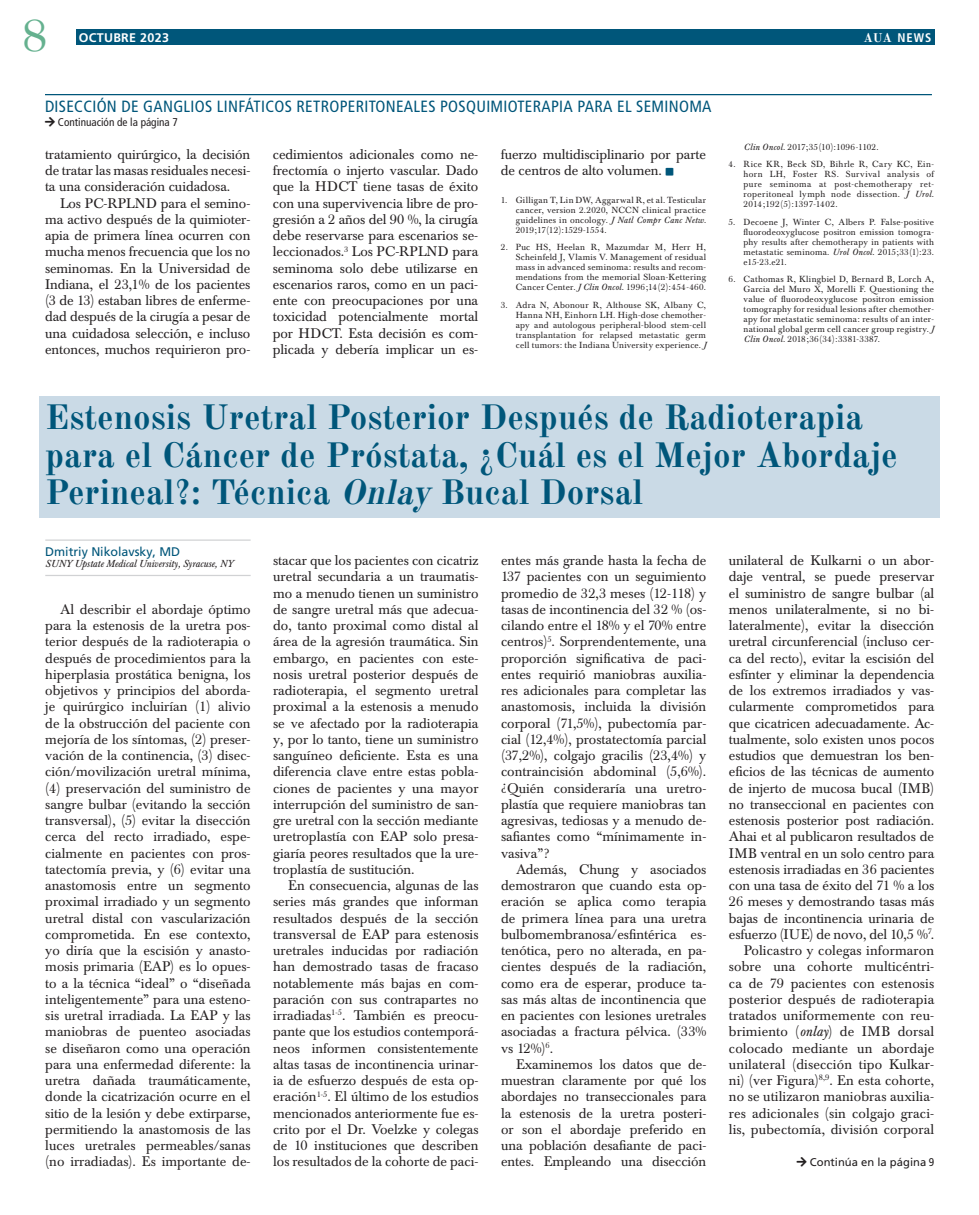
<style>
.page{position:relative;width:979px;height:1215px;background:#fff}
.page>*{position:absolute;margin:0;border:0;box-sizing:border-box;transform-origin:0 0}
.t1{font:45px "Old Standard TT";color:#65b18f}
.Headline_Blue_Backgr{font:700 35px/37.5px "Old Standard TT";color:#00567a}
.Continuation{font:condensed 16.25px "Frutiger LT Pro";letter-spacing:.02em;color:#00567a}
.Paragraph{font:13.75px/16.2px "Baskerville BE";color:#231f20;text-align:justify}
.NAme{font:12.5px "Frutiger LT Pro";letter-spacing:-.005em;color:#00567a}
.t2{font:700 12.5px "Frutiger LT Pro";letter-spacing:.025em;color:#fff}
.t3{font:700 condensed 12.5px "Frutiger LT Pro";color:#fff}
.t4{font:condensed 11.25px "Frutiger LT Pro";color:#231f20}
.Continued_on{font:11.25px "Frutiger LT Pro";color:#231f20}
.Affiliation{font:italic 10px "Baskerville BE";letter-spacing:-.005em;color:#231f20}
.t5{font:8.75px/10px "Baskerville BE";letter-spacing:.03em;color:#231f20;text-align:justify}
.t6{font:8.75px "Baskerville BE";letter-spacing:-.01em;color:#231f20}
.s1{font-family:"Old Standard TT";font-stretch:normal}
.s2{font-style:italic}
.s3{font-stretch:condensed}
</style>
<div class="page">
<div style="left:76px;top:29px;width:858px;height:16px;background:#00567a"></div>
<hr style="left:45px;top:94px;width:887px;height:1px;background:#00567a">
<div style="left:40px;top:397px;width:900px;height:121px;background:#cadae6"></div>
<hr style="left:45px;top:539px;width:206px;height:2px;background:#d1d2d4">
<hr style="left:45px;top:575px;width:206px;height:1px;background:#d1d2d4">
<h1 class="t1" style="left:22px;top:2px;width:28px">8</h1>
<p class="t2" style="left:79px;top:30px;width:92px">OCTUBRE 2023</p>
<p class="t3" style="left:863px;top:30px;width:70px"><span class="s1">AUA</span> NEWS</p>
<p class="Continuation" style="left:45px;top:97px;width:668px">DISECCIÓN DE GANGLIOS LINFÁTICOS RETROPERITONEALES POSQUIMIOTERAPIA PARA EL SEMINOMA</p>
<p class="t4" style="left:45px;top:115px;width:134px">□▼ Continuación de la página 7</p>
<p class="Paragraph" style="left:45px;top:146px;width:207px">tratamiento quirúrgico, la decisión de tratar las masas residuales necesi&shy;ta una consideración cuidadosa.</p>
<p class="Paragraph" style="left:45px;top:195px;width:207px;text-indent:15px">Los PC-RPLND para el semino&shy;ma activo después de la quimioter&shy;apia de primera línea ocurren con mucha menos frecuencia que los no seminomas. En la Universidad de Indiana, el 23,1% de los pacientes (3 de 13) estaban libres de enferme&shy;dad después de la cirugía a pesar de una cuidadosa selección, e incluso entonces, muchos requirieron pro-</p>
<p class="Paragraph" style="left:273px;top:146px;width:207px">cedimientos adicionales como ne&shy;frectomía o injerto vascular. Dado que la HDCT tiene tasas de éxito con una supervivencia libre de pro&shy;gresión a 2 años del 90 %, la cirugía debe reservarse para escenarios se&shy;leccionados.<sup>3</sup> Los PC-RPLND para seminoma solo debe utilizarse en escenarios raros, como en un paci&shy;ente con preocupaciones por una toxicidad potencialmente mortal por HDCT. Esta decisión es com&shy;plicada y debería implicar un es-</p>
<p class="Paragraph" style="left:501px;top:146px;width:207px">fuerzo multidisciplinario por parte de centros de alto volumen.</p>
<p class="t5" style="left:516px;top:195px;width:192px;text-indent:-15px">1. Gilligan T, Lin DW, Aggarwal R, et al. Testicular cancer, version 2.2020, NCCN clinical practice guidelines in oncology. <span class="s2">J Natl Compr Canc Netw.<br></span>2019;17(12):1529-1554.</p>
<p class="t5" style="left:516px;top:243px;width:192px;text-indent:-15px">2. Puc HS, Heelan R, Mazumdar M, Herr H, Scheinfeld J, Vlamis V. Management of residual mass in advanced seminoma: results and recom&shy;mendations from the memorial Sloan-Kettering Cancer Center. <span class="s2">J Clin Oncol</span>. 1996;14(2):454-460.</p>
<p class="t5" style="left:516px;top:300px;width:192px;text-indent:-15px">3. Adra N, Abonour R, Althouse SK, Albany C, Hanna NH, Einhorn LH. High-dose chemother&shy;apy and autologous peripheral-blood stem-cell transplantation for relapsed metastatic germ cell tumors: the Indiana University experience. <span class="s2">J</span></p>
<p class="t6" style="left:743px;top:142px;width:137px"><span class="s2">Clin Oncol</span>. 2017;35(10):1096-1102.</p>
<p class="t5" style="left:743px;top:159px;width:192px;text-indent:-15px">4. Rice KR, Beck SD, Bihrle R, Cary KC, Ein&shy;horn LH, Foster RS. Survival analysis of pure seminoma at post-chemotherapy ret&shy;roperitoneal lymph node dissection. <span class="s2">J Urol</span>.<br>2014;192(5):1397-1402.</p>
<p class="t5" style="left:743px;top:217px;width:192px;text-indent:-15px">5. Decoene J, Winter C, Albers P. False-positive fluorodeoxyglucose positron emission tomogra&shy;phy results after chemotherapy in patients with metastatic seminoma. <span class="s2">Urol Oncol</span>. 2015;33(1):23. e15-23.e21.</p>
<p class="t5" style="left:743px;top:274px;width:192px;text-indent:-15px">6. Cathomas R, Klingbiel D, Bernard B, Lorch A, Garcia del Muro X, Morelli F. Questioning the value of fluorodeoxyglucose positron emission tomography for residual lesions after chemother&shy;apy for metastatic seminoma: results of an inter&shy;national global germ cell cancer group registry. <span class="s2">J Clin Oncol</span>. 2018;36(34):3381-3387.</p>
<p class="Headline_Blue_Backgr" style="left:45px;top:396px;width:854px">Estenosis Uretral Posterior Después de Radioterapia para el Cáncer de Próstata, ¿Cuál es el Mejor Abordaje<br>Perineal?: Técnica <span class="s2">Onlay</span>Bucal Dorsal</p>
<p class="NAme" style="left:45px;top:544px;width:136px">Dmitriy Nikolavsky, MD</p>
<p class="Affiliation" style="left:45px;top:558px;width:189px">SUNY Upstate Medical University, Syracuse, NY</p>
<p class="Paragraph" style="left:45px;top:601px;width:207px;text-indent:15px">Al describir el abordaje óptimo para la estenosis de la uretra pos&shy;terior después de la radioterapia o después de procedimientos para la hiperplasia prostática benigna, los objetivos y principios del aborda&shy;je quirúrgico incluirían (1) alivio de la obstrucción del paciente con mejoría de los síntomas, (2) preser&shy;vación de la continencia, (3) disec&shy;ción/movilización uretral mínima, (4) preservación del suministro de sangre bulbar (evitando la sección transversal), (5) evitar la disección cerca del recto irradiado, espe&shy;cialmente en pacientes con pros&shy;tatectomía previa, y (6) evitar una anastomosis entre un segmento proximal irradiado y un segmento uretral distal con vascularización comprometida. En ese contexto, yo diría que la escisión y anasto&shy;mosis primaria (EAP) es lo opues&shy;to a la técnica “ideal” o “diseñada inteligentemente” para una esteno&shy;sis uretral irradiada. La EAP y las maniobras de puenteo asociadas se diseñaron como una operación para una enfermedad diferente: la uretra dañada traumáticamente, donde la cicatrización ocurre en el sitio de la lesión y debe extirparse, permitiendo la anastomosis de las luces uretrales permeables/sanas (no irradiadas). Es importante de-</p>
<p class="Paragraph" style="left:273px;top:553px;width:207px">stacar que los pacientes con cicatriz uretral secundaria a un traumatis&shy;mo a menudo tienen un suministro de sangre uretral más que adecua&shy;do, tanto proximal como distal al área de la agresión traumática. Sin embargo, en pacientes con este&shy;nosis uretral posterior después de radioterapia, el segmento uretral proximal a la estenosis a menudo se ve afectado por la radioterapia y, por lo tanto, tiene un suministro sanguíneo deficiente. Esta es una diferencia clave entre estas pobla&shy;ciones de pacientes y una mayor interrupción del suministro de san&shy;gre uretral con la sección mediante uretroplastía con EAP solo presa&shy;giaría peores resultados que la ure&shy;troplastía de sustitución.</p>
<p class="Paragraph" style="left:273px;top:878px;width:207px;text-indent:15px">En consecuencia, algunas de las series más grandes que informan resultados después de la sección transversal de EAP para estenosis uretrales inducidas por radiación han demostrado tasas de fracaso notablemente más bajas en com&shy;paración con sus contrapartes no irradiadas<sup>1-5</sup>. También es preocu&shy;pante que los estudios contemporá&shy;neos informen consistentemente altas tasas de incontinencia urinar&shy;ia de esfuerzo después de esta op&shy;eración<sup>1-5</sup>. El último de los estudios mencionados anteriormente fue es&shy;crito por el Dr. Voelzke y colegas de 10 instituciones que describen los resultados de la cohorte de paci-</p>
<p class="Paragraph" style="left:501px;top:553px;width:207px">entes más grande hasta la fecha de 137 pacientes con un seguimiento promedio de 32,3 meses (12-118) y tasas de incontinencia del 32 % (os&shy;cilando entre el 18% y el 70% entre centros)<sup>5</sup>. Sorprendentemente, una proporción significativa de paci&shy;entes requirió maniobras auxilia&shy;res adicionales para completar las anastomosis, incluida la división corporal (71,5%), pubectomía par&shy;cial (12,4%), prostatectomía parcial (37,2%), colgajo gracilis (23,4%) y contraincisión abdominal (5,6%). ¿Quién consideraría una uretro&shy;plastía que requiere maniobras tan agresivas, tediosas y a menudo de&shy;safiantes como “mínimamente in&shy;vasiva”?</p>
<p class="Paragraph" style="left:501px;top:861px;width:207px;text-indent:15px">Además, Chung y asociados demostraron que cuando esta op&shy;eración se aplica como terapia de primera línea para una uretra bulbomembranosa/esfintérica es&shy;tenótica, pero no alterada, en pa&shy;cientes después de la radiación, como era de esperar, produce ta&shy;sas más altas de incontinencia que en pacientes con lesiones uretrales asociadas a fractura pélvica. (33% vs 12%)<sup>6</sup>.</p>
<p class="Paragraph" style="left:501px;top:1056px;width:207px;text-indent:15px">Examinemos los datos que de&shy;muestran claramente por qué los abordajes no transeccionales para la estenosis de la uretra posteri&shy;or son el abordaje preferido en una población desafiante de paci&shy;entes. Empleando una disección</p>
<p class="Paragraph" style="left:729px;top:553px;width:207px">unilateral de Kulkarni o un abor&shy;daje ventral, se puede preservar el suministro de sangre bulbar (al menos unilateralmente, si no bi&shy;lateralmente), evitar la disección uretral circunferencial (incluso cer&shy;ca del recto), evitar la escisión del esfínter y eliminar la dependencia de los extremos irradiados y vas&shy;cularmente comprometidos para que cicatricen adecuadamente. Ac&shy;tualmente, solo existen unos pocos estudios que demuestran los ben&shy;eficios de las técnicas de aumento de injerto de mucosa bucal (IMB) no transeccional en pacientes con estenosis posterior post radiación.<br>Ahai et al publicaron resultados de IMB ventral en un solo centro para estenosis irradiadas en 36 pacientes con una tasa de éxito del 71 % a los 26 meses y demostrando tasas más bajas de incontinencia urinaria de esfuerzo (IUE) de novo, del 10,5 %<sup>7</sup>.</p>
<p class="Paragraph" style="left:729px;top:943px;width:207px;text-indent:15px">Policastro y colegas informaron sobre una cohorte multicéntri&shy;ca de 79 pacientes con estenosis posterior después de radioterapia tratados uniformemente con reu&shy;brimiento (<span class="s2">onlay</span>) de IMB dorsal colocado mediante un abordaje unilateral (disección tipo Kulkar&shy;ni) (ver Figura)<sup>8,9</sup>. En esta cohorte, no se utilizaron maniobras auxilia&shy;res adicionales (sin colgajo graci&shy;lis, pubectomía, división corporal</p>
<p class="Continued_on" style="left:797px;top:1156px;width:139px">□▼ Continúa en la página <span class="s3">9</span></p>
</div>
